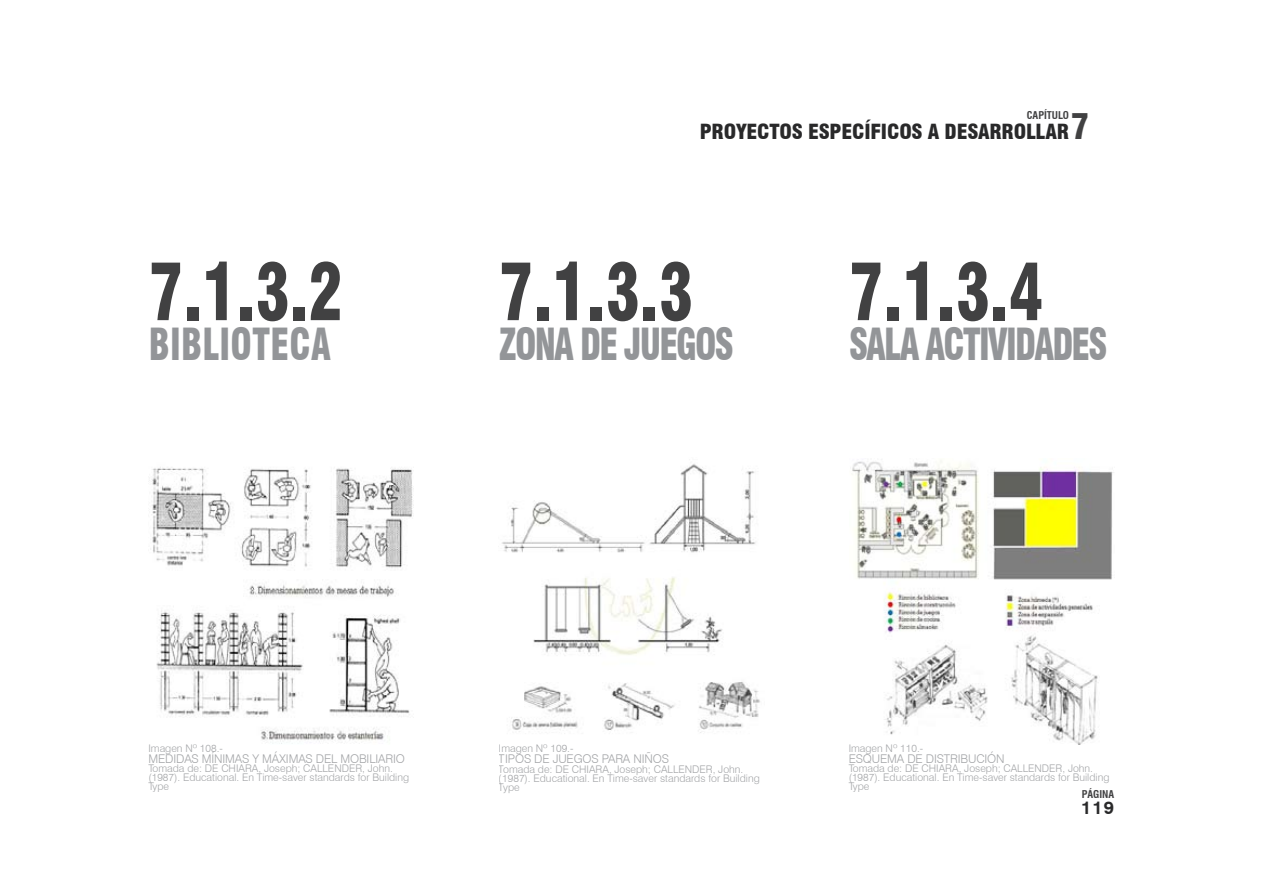
<style>
.page{position:relative;width:1263px;height:893px;background:#fff}
.page>*{position:absolute;margin:0;border:0;box-sizing:border-box;transform-origin:0 0}
.t1{font:900 condensed 77.4px "Swiss 721 BT";color:#414142;scale:.83 1}
.t2{font:900 condensed 43.2px "Swiss 721 BT";letter-spacing:-.05em;color:#939598;scale:.83 1}
.t3{font:900 condensed 43.2px "Swiss 721 BT";letter-spacing:.01em;color:#939598;scale:.83 1}
.t4{font:900 condensed 20.4px "Swiss 721 BT";letter-spacing:-.01em;color:#29292a}
.t5{font:700 18px "Swiss 721 BT";color:#29292a}
.t6{font:300 12px "Swiss 721 BT";letter-spacing:-.01em;color:#939598}
.t7{font:300 10.5px/9px "Swiss 721 BT";color:#939598}
.t8{font:700 condensed 10.5px "Swiss 721 BT";color:#414142}
.s1{font-size:34.5px;color:#414142}
</style>
<div class="page">
<img style="left:852px;top:460px;width:262px;height:284px">
<img style="left:502px;top:464px;width:258px;height:269px">
<img style="left:149px;top:467px;width:265px;height:277px">
<p class="t8" style="left:1027px;top:109px;width:44px">CAPÍTULO</p>
<h3 class="t4" style="left:700px;top:119px;width:391px">PROYECTOS ESPECÍFICOS A DESARROLLAR<span class="s1">7</span></h3>
<h1 class="t1" style="left:149px;top:246px;width:235px">7.1.3.2</h1>
<h1 class="t1" style="left:499px;top:246px;width:235px">7.1.3.3</h1>
<h1 class="t1" style="left:849px;top:246px;width:235px">7.1.3.4</h1>
<h2 class="t3" style="left:149px;top:318px;width:221px">BIBLIOTECA</h2>
<h2 class="t2" style="left:499px;top:318px;width:284px">ZONA DE JUEGOS</h2>
<h2 class="t2" style="left:849px;top:318px;width:313px">SALA ACTIVIDADES</h2>
<p class="t7" style="left:148px;top:744px;width:76px">Imagen Nº 108.-</p>
<p class="t6" style="left:148px;top:751px;width:258px">MEDIDAS MÍNIMAS Y MÁXIMAS DEL MOBILIARIO</p>
<p class="t7" style="left:148px;top:763px;width:262px">Tomada de: DE CHIARA, Joseph; CALLENDER, John. (1987). Educational. En Time-saver standards for Building<br>Type</p>
<p class="t7" style="left:499px;top:744px;width:76px">Imagen Nº 109.-</p>
<p class="t6" style="left:499px;top:751px;width:171px">TIPOS DE JUEGOS PARA NIÑOS</p>
<p class="t7" style="left:499px;top:765px;width:262px">Tomada de: DE CHIARA, Joseph; CALLENDER, John. (1987). Educational. En Time-saver standards for Building<br>Type</p>
<p class="t7" style="left:849px;top:744px;width:76px">Imagen Nº 110.-</p>
<p class="t6" style="left:849px;top:751px;width:158px">ESQUEMA DE DISTRIBUCIÓN</p>
<p class="t7" style="left:849px;top:763px;width:262px">Tomada de: DE CHIARA, Joseph; CALLENDER, John. (1987). Educational. En Time-saver standards for Building<br>Type</p>
<p class="t8" style="left:1082px;top:788px;width:34px">PÁGINA</p>
<h3 class="t5" style="left:1081px;top:797px;width:35px">119</h3>
</div>
